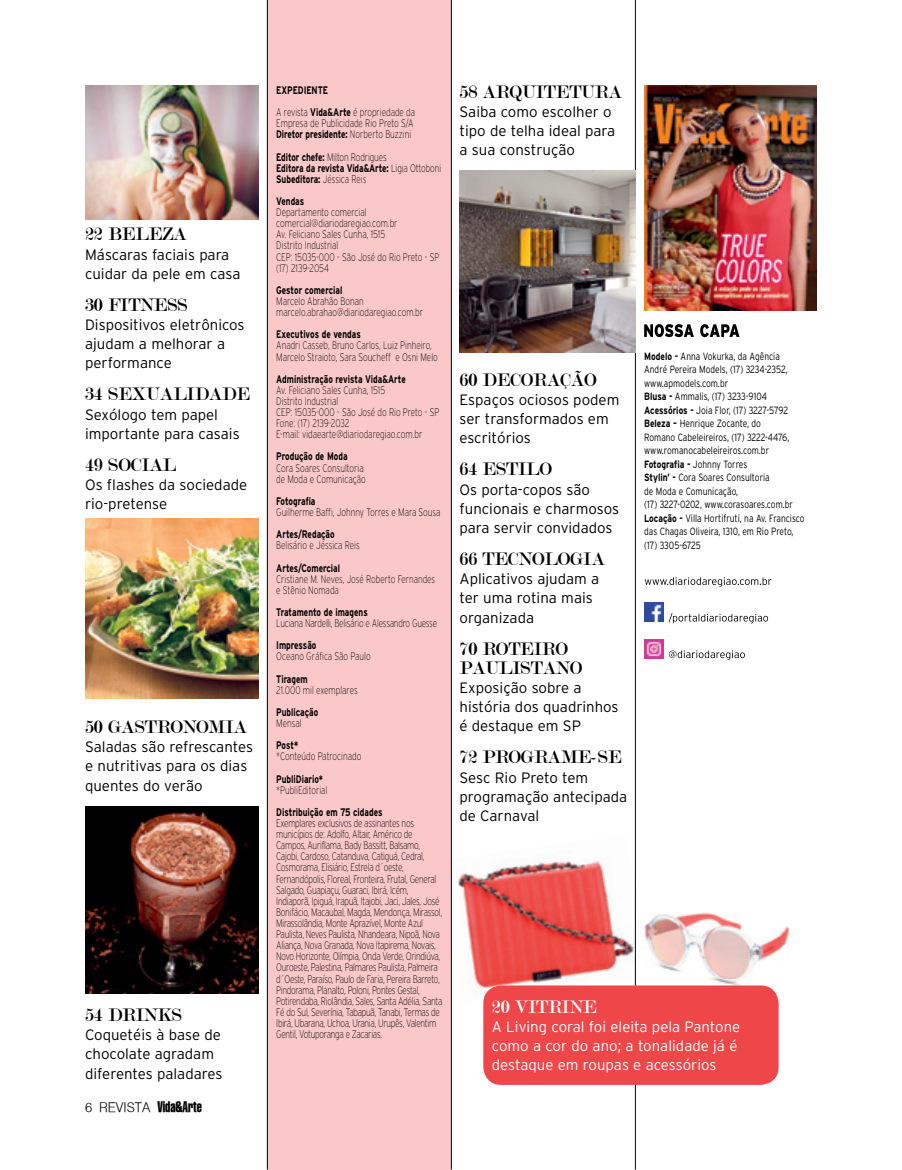
<style>
.page{position:relative;width:902px;height:1170px;background:#fff}
.page>*{position:absolute;margin:0;border:0;box-sizing:border-box;transform-origin:0 0}
.t1{font:19.5px/19.2px "Modern";color:#000}
.t2{font:19.5px "Modern";color:#fff}
.t3{font:300 15px/19.2px "Interstate";color:#000}
.t4{font:300 15px/19.2px "Interstate";color:#fff}
.t5{font:15px "Geneva Cndn";color:#000;scale:.81 1}
.t6{font:200 10.95px/11.1px "Interstate";letter-spacing:-.03em;color:#000;scale:.75 1}
.t7{font:200 10.95px/11.1px "Interstate";color:#000;scale:.75 1}
.t8{font:700 10.95px/11.1px "Interstate";color:#000;scale:.75 1}
.t9{font:300 10.5px/13.5px "Interstate";color:#000;scale:.8 1}
.s1{font-family:"Geneva Lght";font-size:13.5px}
.s2{font-weight:700}
.s3{font-weight:200}
</style>
<div class="page">
<img style="left:458px;top:834px;width:177px;height:165px">
<img style="left:644px;top:912px;width:146px;height:81px">
<div style="left:268px;top:0;width:183px;height:1169px;background:#fac8c8"></div>
<hr style="left:267px;top:0;width:1px;height:1169px;background:#000">
<hr style="left:451px;top:0;width:1px;height:1169px;background:#000">
<hr style="left:635px;top:0;width:1px;height:1169px;background:#000">
<svg style="left:644px;top:324px;width:95px;height:13px"></svg>
<img style="left:644px;top:85px;width:172px;height:225px">
<svg style="left:644px;top:577px;width:127px;height:10px"></svg>
<svg style="left:668px;top:613px;width:100px;height:10px"></svg>
<img style="left:644px;top:602px;width:19px;height:19px">
<svg style="left:668px;top:650px;width:76px;height:10px"></svg>
<img style="left:644px;top:639px;width:19px;height:19px">
<div style="left:483px;top:985px;width:295px;height:99px;background:#ef4649;border-radius:18px"></div>
<img style="left:460px;top:170px;width:175px;height:182px">
<img style="left:85px;top:518px;width:174px;height:180px">
<img style="left:85px;top:85px;width:174px;height:134px">
<img style="left:85px;top:806px;width:174px;height:187px">
<h1 class="t1" style="left:85px;top:225px;width:103px">22 BELEZA</h1>
<h2 class="t3" style="left:85px;top:244px;width:157px">Máscaras faciais para cuidar da pele em casa</h2>
<h1 class="t1" style="left:85px;top:295px;width:104px">30 FITNESS</h1>
<h2 class="t3" style="left:85px;top:315px;width:161px">Dispositivos eletrônicos ajudam a melhorar a performance</h2>
<h1 class="t1" style="left:85px;top:385px;width:166px">34 SEXUALIDADE</h1>
<h2 class="t3" style="left:85px;top:404px;width:156px">Sexólogo tem papel importante para casais</h2>
<h1 class="t1" style="left:85px;top:455px;width:93px">49 SOCIAL</h1>
<h2 class="t3" style="left:85px;top:475px;width:164px">Os flashes da sociedade rio-pretense</h2>
<h1 class="t1" style="left:85px;top:717px;width:163px">50 GASTRONOMIA</h1>
<h2 class="t3" style="left:85px;top:737px;width:169px">Saladas são refrescantes e nutritivas para os dias quentes do verão</h2>
<h1 class="t1" style="left:85px;top:1005px;width:98px">54 DRINKS</h1>
<h2 class="t3" style="left:85px;top:1025px;width:139px">Coquetéis à base de chocolate agradam diferentes paladares</h2>
<h2 class="t5" style="left:85px;top:1097px;width:146px"><span class="s1">6 REVISTA</span> Vida&amp;Arte</h2>
<p class="t7" style="left:276px;top:79px;width:187px;line-height:22.2px"><span class="s2">EXPEDIENTE<br></span>A revista <span class="s2">Vida&amp;Arte</span> é propriedade da</p>
<p class="t7" style="left:276px;top:118px;width:185px">Empresa de Publicidade Rio Preto S/A<br><span class="s2">Diretor presidente:</span> Norberto Buzzini</p>
<p class="t8" style="left:276px;top:151px;width:221px">Editor chefe: <span class="s3">Milton Rodrigues<br></span>Editora da revista Vida&amp;Arte: <span class="s3">Ligia Ottoboni<br></span>Subeditora: <span class="s3">Jéssica Reis</span></p>
<p class="t8" style="left:276px;top:195px;width:39px">Vendas</p>
<p class="t7" style="left:276px;top:207px;width:219px">Departamento comercial comercial@diariodaregiao.com.br<br>Av. Feliciano Sales Cunha, 1515<br>Distrito Industrial<br>CEP: 15035-000 - São José do Rio Preto - SP (17) 2139-2054</p>
<p class="t8" style="left:276px;top:284px;width:90px">Gestor comercial</p>
<p class="t7" style="left:276px;top:295px;width:197px">Marcelo Abrahão Bonan marcelo.abrahao@diariodaregiao.com.br</p>
<p class="t8" style="left:276px;top:329px;width:114px">Executivos de vendas</p>
<p class="t7" style="left:276px;top:340px;width:217px">Anadri Casseb, Bruno Carlos, Luiz Pinheiro,<br>Marcelo Straioto, Sara Soucheff e Osni Melo</p>
<p class="t8" style="left:276px;top:373px;width:174px">Administração revista Vida&amp;Arte</p>
<p class="t7" style="left:276px;top:384px;width:219px">Av. Feliciano Sales Cunha, 1515<br>Distrito Industrial<br>CEP: 15035-000 - São José do Rio Preto - SP<br>Fone: (17) 2139-2032<br>E-mail: vidaearte@diariodaregiao.com.br</p>
<p class="t8" style="left:276px;top:451px;width:97px">Produção de Moda</p>
<p class="t7" style="left:276px;top:462px;width:121px">Cora Soares Consultoria de Moda e Comunicação</p>
<p class="t8" style="left:276px;top:495px;width:54px">Fotografia</p>
<p class="t7" style="left:276px;top:506px;width:221px">Guilherme Baffi, Johnny Torres e Mara Sousa</p>
<p class="t8" style="left:276px;top:528px;width:79px">Artes/Redação</p>
<p class="t7" style="left:276px;top:540px;width:113px">Belisário e Jéssica Reis</p>
<p class="t8" style="left:276px;top:562px;width:87px">Artes/Comercial</p>
<p class="t7" style="left:276px;top:573px;width:213px">Cristiane M. Neves, José Roberto Fernandes e Stênio Nomada</p>
<p class="t8" style="left:276px;top:606px;width:123px">Tratamento de imagens</p>
<p class="t6" style="left:276px;top:617px;width:216px">Luciana Nardelli, Belisário e Alessandro Guesse</p>
<p class="t8" style="left:276px;top:639px;width:55px">Impressão</p>
<p class="t7" style="left:276px;top:651px;width:127px">Oceano Gráfica São Paulo</p>
<p class="t8" style="left:276px;top:673px;width:44px">Tiragem</p>
<p class="t7" style="left:276px;top:684px;width:110px">21.000 mil exemplares</p>
<p class="t8" style="left:276px;top:706px;width:58px">Publicação</p>
<p class="t6" style="left:276px;top:717px;width:35px">Mensal</p>
<p class="t8" style="left:276px;top:739px;width:31px">Post*</p>
<p class="t7" style="left:276px;top:751px;width:115px">*Conteúdo Patrocinado</p>
<p class="t8" style="left:276px;top:773px;width:64px">PubliDiario*</p>
<p class="t7" style="left:276px;top:784px;width:70px">*PubliEditorial</p>
<p class="t8" style="left:276px;top:806px;width:143px">Distribuição em 75 cidades</p>
<p class="t6" style="left:276px;top:817px;width:223px">Exemplares exclusivos de assinantes nos municípios de: Adolfo, Altair, Américo de Campos, Auriflama, Bady Bassitt, Balsamo, Cajobi, Cardoso, Catanduva, Catiguá, Cedral, Cosmorama, Elisiário, Estrela d´oeste, Fernandópolis, Floreal, Fronteira, Frutal, General Salgado, Guapiaçu, Guaraci, Ibirá, Icém, Indiaporã, Ipiguá, Irapuã, Itajobi, Jaci, Jales, José Bonifácio, Macaubal, Magda, Mendonça, Mirassol, Mirassolândia, Monte Aprazível, Monte Azul Paulista, Neves Paulista, Nhandeara, Nipoã, Nova Aliança, Nova Granada, Nova Itapirema, Novais, Novo Horizonte, Olímpia, Onda Verde, Orindiúva, Ouroeste, Palestina, Palmares Paulista, Palmeira d´Oeste, Paraíso, Paulo de Faria, Pereira Barreto, Pindorama, Planalto, Poloni, Pontes Gestal, Potirendaba, Riolândia, Sales, Santa Adélia, Santa Fé do Sul, Severínia, Tabapuã, Tanabi, Termas de Ibirá, Ubarana, Uchoa, Urania, Urupês, Valentim Gentil, Votuporanga e Zacarias.</p>
<h1 class="t1" style="left:459px;top:82px;width:164px">58 ARQUITETURA</h1>
<h2 class="t3" style="left:459px;top:102px;width:157px">Saiba como escolher o tipo de telha ideal para a sua construção</h2>
<h1 class="t1" style="left:459px;top:370px;width:139px">60 DECORAÇÃO</h1>
<h2 class="t3" style="left:459px;top:390px;width:161px">Espaços ociosos podem ser transformados em escritórios</h2>
<h1 class="t1" style="left:459px;top:460px;width:94px">64 ESTILO</h1>
<h2 class="t3" style="left:459px;top:479px;width:161px">Os porta-copos são funcionais e charmosos para servir convidados</h2>
<h1 class="t1" style="left:459px;top:549px;width:147px">66 TECNOLOGIA</h1>
<h2 class="t3" style="left:459px;top:569px;width:141px">Aplicativos ajudam a ter uma rotina mais organizada</h2>
<h1 class="t1" style="left:459px;top:639px;width:124px">70 ROTEIRO<br>PAULISTANO</h1>
<h2 class="t3" style="left:459px;top:678px;width:161px">Exposição sobre a história dos quadrinhos é destaque em SP</h2>
<h1 class="t1" style="left:459px;top:747px;width:163px">72 PROGRAME-SE</h1>
<h2 class="t3" style="left:459px;top:767px;width:169px">Sesc Rio Preto tem programação antecipada de Carnaval</h2>
<p class="t9" style="left:644px;top:349px;width:202px"><span class="s2">Modelo -</span> Anna Vokurka, da Agência André Pereira Models, (17) 3234-2352, www.apmodels.com.br<br><span class="s2">Blusa -</span> Ammalis, (17) 3233-9104<br><span class="s2">Acessórios -</span> Joia Flor, (17) 3227-5792<br><span class="s2">Beleza –</span> Henrique Zocante, do<br>Romano Cabeleireiros, (17) 3222-4476, www.romanocabeleireiros.com.br <span class="s2">Fotografia -</span> Johnny Torres<br><span class="s2">Stylin’ -</span> Cora Soares Consultoria<br>de Moda e Comunicação,<br>(17) 3227-0202, www.corasoares.com.br <span class="s2">Locação -</span> Villa Hortifruti, na Av. Francisco das Chagas Oliveira, 1310, em Rio Preto, (17) 3305-6725</p>
<h1 class="t2" style="left:492px;top:996px;width:106px">20 VITRINE</h1>
<h2 class="t4" style="left:492px;top:1016px;width:250px">A Living coral foi eleita pela Pantone como a cor do ano; a tonalidade já é destaque em roupas e acessórios</h2>
</div>
